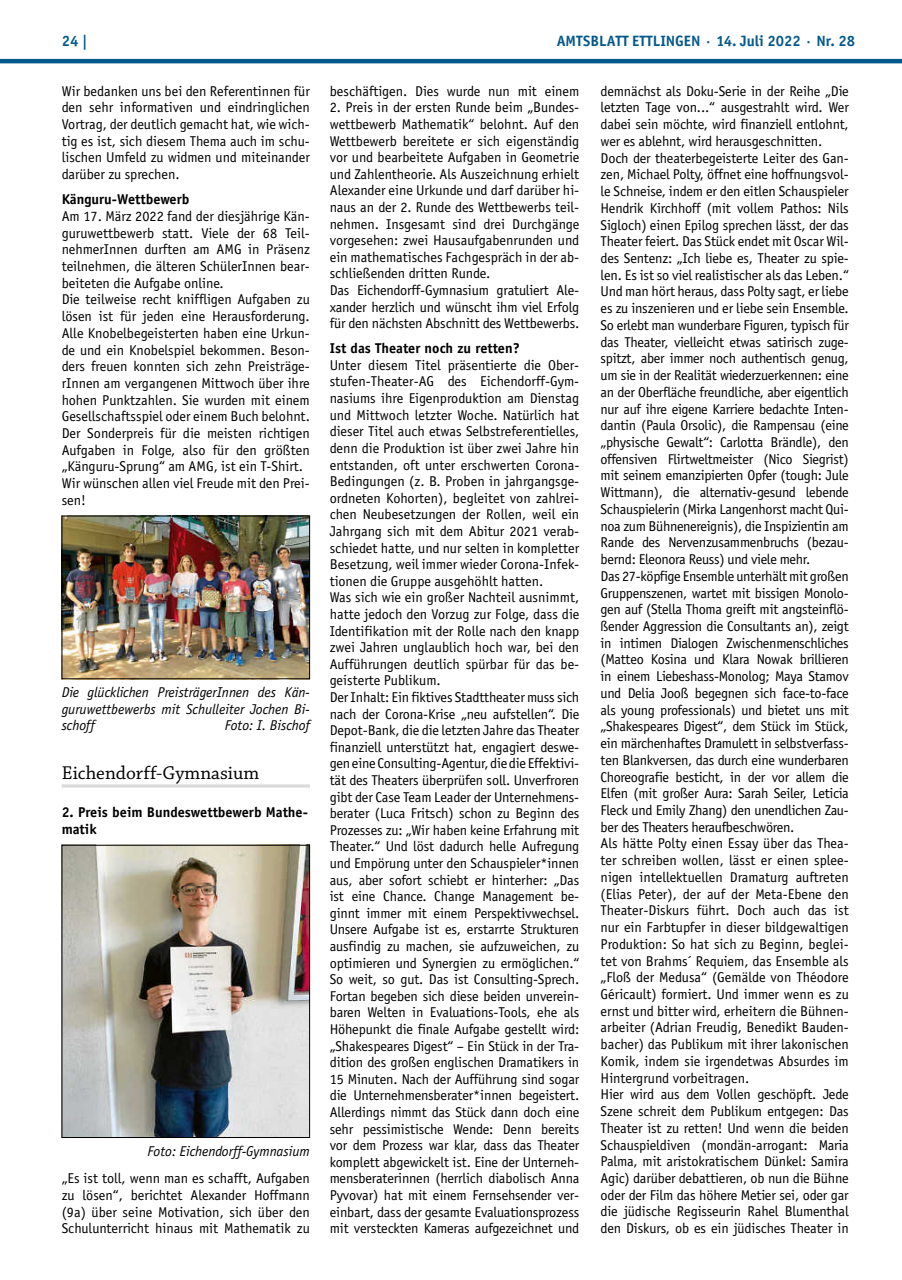
<style>
.page{position:relative;width:902px;height:1280px;background:#fff}
.page>*{position:absolute;margin:0;border:0;box-sizing:border-box;transform-origin:0 0}
.t1{font:19.5px "Chaparral Pro";color:#000}
.t2{font:700 15px "Officina Sans";color:#04598c}
.t3{font:14.25px/16.6px "Officina Sans";letter-spacing:-.01em;color:#000}
.t4{font:italic 14.25px/16.6px "Officina Sans";color:#000;text-align:justify}
.t5{font:700 14.25px/16.6px "Officina Sans";color:#000}
</style>
<div class="page">
<hr style="left:0;top:59px;width:901px;height:4px;background:#04598c">
<hr style="left:62px;top:784px;width:248px;height:3px;background:#dadad9">
<img style="left:64px;top:518px;width:244px;height:159px">
<div style="left:62px;top:516px;width:248px;height:163px;border:1px solid #000"></div>
<img style="left:64px;top:847px;width:244px;height:289px">
<div style="left:62px;top:845px;width:248px;height:293px;border:1px solid #000"></div>
<p class="t2" style="left:62px;top:32px;width:28px">24 |</p>
<p class="t2" style="left:556px;top:32px;width:300px">AMTSBLATT ETTLINGEN · 14. Juli 2022 · Nr. 28</p>
<p class="t3" style="left:62px;top:83px;width:250px;text-align:justify">Wir bedanken uns bei den Referentinnen für den sehr informativen und eindringlichen Vortrag, der deutlich gemacht hat, wie wich&shy;tig es ist, sich diesem Thema auch im schu&shy;lischen Umfeld zu widmen und miteinander darüber zu sprechen.</p>
<p class="t5" style="left:62px;top:191px;width:129px">Känguru-Wettbewerb</p>
<p class="t3" style="left:62px;top:208px;width:250px">Am 17. März 2022 fand der diesjährige Kän&shy;guruwettbewerb statt. Viele der 68 Teil&shy;nehmerInnen durften am AMG in Präsenz teilnehmen, die älteren SchülerInnen bear&shy;beiteten die Aufgabe online.<br>Die teilweise recht kniffligen Aufgaben zu lösen ist für jeden eine Herausforderung.<br>Alle Knobelbegeisterten haben eine Urkun&shy;de und ein Knobelspiel bekommen. Beson&shy;ders freuen konnten sich zehn Preisträge&shy;rInnen am vergangenen Mittwoch über ihre hohen Punktzahlen. Sie wurden mit einem Gesellschaftsspiel oder einem Buch belohnt.<br>Der Sonderpreis für die meisten richtigen Aufgaben in Folge, also für den größten „Känguru-Sprung“ am AMG, ist ein T-Shirt.<br>Wir wünschen allen viel Freude mit den Prei&shy;sen!</p>
<p class="t3" style="left:330px;top:83px;width:251px">beschäftigen. Dies wurde nun mit einem</p>
<p class="t3" style="left:330px;top:99px;width:251px">2. Preis in der ersten Runde beim „Bundes&shy;wettbewerb Mathematik“ belohnt. Auf den Wettbewerb bereitete er sich eigenständig vor und bearbeitete Aufgaben in Geometrie und Zahlentheorie. Als Auszeichnung erhielt Alexander eine Urkunde und darf darüber hi&shy;naus an der 2. Runde des Wettbewerbs teil&shy;nehmen. Insgesamt sind drei Durchgänge vorgesehen: zwei Hausaufgabenrunden und ein mathematisches Fachgespräch in der ab&shy;schließenden dritten Runde.<br>Das Eichendorff-Gymnasium gratuliert Ale&shy;xander herzlich und wünscht ihm viel Erfolg für den nächsten Abschnitt des Wettbewerbs.</p>
<p class="t5" style="left:330px;top:340px;width:191px">Ist das Theater noch zu retten?</p>
<p class="t3" style="left:330px;top:357px;width:251px">Unter diesem Titel präsentierte die Ober&shy;stufen-Theater-AG des Eichendorff-Gym&shy;nasiums ihre Eigenproduktion am Dienstag und Mittwoch letzter Woche. Natürlich hat dieser Titel auch etwas Selbstreferentielles, denn die Produktion ist über zwei Jahre hin entstanden, oft unter erschwerten Corona-Bedingungen (z. B. Proben in jahrgangsge&shy;ordneten Kohorten), begleitet von zahlrei&shy;chen Neubesetzungen der Rollen, weil ein Jahrgang sich mit dem Abitur 2021 verab&shy;schiedet hatte, und nur selten in kompletter Besetzung, weil immer wieder Corona-Infek&shy;tionen die Gruppe ausgehöhlt hatten.<br>Was sich wie ein großer Nachteil ausnimmt, hatte jedoch den Vorzug zur Folge, dass die Identifikation mit der Rolle nach den knapp zwei Jahren unglaublich hoch war, bei den Aufführungen deutlich spürbar für das be&shy;geisterte Publikum.<br>Der Inhalt: Ein fiktives Stadttheater muss sich nach der Corona-Krise „neu aufstellen“. Die Depot-Bank, die die letzten Jahre das Theater finanziell unterstützt hat, engagiert deswe&shy;gen eine Consulting-Agentur, die die Effektivi&shy;tät des Theaters überprüfen soll. Unverfroren gibt der Case Team Leader der Unternehmens&shy;berater (Luca Fritsch) schon zu Beginn des Prozesses zu: „Wir haben keine Erfahrung mit Theater.“ Und löst dadurch helle Aufregung und Empörung unter den Schauspieler*innen aus, aber sofort schiebt er hinterher: „Das ist eine Chance. Change Management be&shy;ginnt immer mit einem Perspektivwechsel.<br>Unsere Aufgabe ist es, erstarrte Strukturen ausfindig zu machen, sie aufzuweichen, zu optimieren und Synergien zu ermöglichen.“ So weit, so gut. Das ist Consulting-Sprech.<br>Fortan begeben sich diese beiden unverein&shy;baren Welten in Evaluations-Tools, ehe als Höhepunkt die finale Aufgabe gestellt wird: „Shakespeares Digest“ – Ein Stück in der Tra&shy;dition des großen englischen Dramatikers in 15 Minuten. Nach der Aufführung sind sogar die Unternehmensberater*innen begeistert.<br>Allerdings nimmt das Stück dann doch eine sehr pessimistische Wende: Denn bereits vor dem Prozess war klar, dass das Theater komplett abgewickelt ist. Eine der Unterneh&shy;mensberaterinnen (herrlich diabolisch Anna Pyvovar) hat mit einem Fernsehsender ver&shy;einbart, dass der gesamte Evaluationsprozess mit versteckten Kameras aufgezeichnet und</p>
<p class="t3" style="left:600px;top:83px;width:250px">demnächst als Doku-Serie in der Reihe „Die letzten Tage von...“ ausgestrahlt wird. Wer dabei sein möchte, wird finanziell entlohnt, wer es ablehnt, wird herausgeschnitten.<br>Doch der theaterbegeisterte Leiter des Gan&shy;zen, Michael Polty, öffnet eine hoffnungsvol&shy;le Schneise, indem er den eitlen Schauspieler Hendrik Kirchhoff (mit vollem Pathos: Nils Sigloch) einen Epilog sprechen lässt, der das Theater feiert. Das Stück endet mit Oscar Wil&shy;des Sentenz: „Ich liebe es, Theater zu spie&shy;len. Es ist so viel realistischer als das Leben.“ Und man hört heraus, dass Polty sagt, er liebe es zu inszenieren und er liebe sein Ensemble.<br>So erlebt man wunderbare Figuren, typisch für das Theater, vielleicht etwas satirisch zuge&shy;spitzt, aber immer noch authentisch genug, um sie in der Realität wiederzuerkennen: eine an der Oberfläche freundliche, aber eigentlich nur auf ihre eigene Karriere bedachte Inten&shy;dantin (Paula Orsolic), die Rampensau (eine „physische Gewalt“: Carlotta Brändle), den offensiven Flirtweltmeister (Nico Siegrist) mit seinem emanzipierten Opfer (tough: Jule Wittmann), die alternativ-gesund lebende Schauspielerin (Mirka Langenhorst macht Qui&shy;noa zum Bühnenereignis), die Inspizientin am Rande des Nervenzusammenbruchs (bezau&shy;bernd: Eleonora Reuss) und viele mehr.<br>Das 27-köpfige Ensemble unterhält mit großen Gruppenszenen, wartet mit bissigen Monolo&shy;gen auf (Stella Thoma greift mit angsteinflö&shy;ßender Aggression die Consultants an), zeigt in intimen Dialogen Zwischenmenschliches (Matteo Kosina und Klara Nowak brillieren in einem Liebeshass-Monolog; Maya Stamov und Delia Jooß begegnen sich face-to-face als young professionals) und bietet uns mit „Shakespeares Digest“, dem Stück im Stück, ein märchenhaftes Dramulett in selbstverfass&shy;ten Blankversen, das durch eine wunderbaren Choreografie besticht, in der vor allem die Elfen (mit großer Aura: Sarah Seiler, Leticia Fleck und Emily Zhang) den unendlichen Zau&shy;ber des Theaters heraufbeschwören.<br>Als hätte Polty einen Essay über das Thea&shy;ter schreiben wollen, lässt er einen splee&shy;nigen intellektuellen Dramaturg auftreten (Elias Peter), der auf der Meta-Ebene den Theater-Diskurs führt. Doch auch das ist nur ein Farbtupfer in dieser bildgewaltigen Produktion: So hat sich zu Beginn, beglei&shy;tet von Brahms´ Requiem, das Ensemble als „Floß der Medusa“ (Gemälde von Théodore Géricault) formiert. Und immer wenn es zu ernst und bitter wird, erheitern die Bühnen&shy;arbeiter (Adrian Freudig, Benedikt Bauden&shy;bacher) das Publikum mit ihrer lakonischen Komik, indem sie irgendetwas Absurdes im Hintergrund vorbeitragen.<br>Hier wird aus dem Vollen geschöpft. Jede Szene schreit dem Publikum entgegen: Das Theater ist zu retten! Und wenn die beiden Schauspieldiven (mondän-arrogant: Maria Palma, mit aristokratischem Dünkel: Samira Agic) darüber debattieren, ob nun die Bühne oder der Film das höhere Metier sei, oder gar die jüdische Regisseurin Rahel Blumenthal den Diskurs, ob es ein jüdisches Theater in</p>
<p class="t4" style="left:62px;top:684px;width:250px">Die glücklichen PreisträgerInnen des Kän&shy;guruwettbewerbs mit Schulleiter Jochen Bi&shy;schoff</p>
<p class="t4" style="left:225px;top:717px;width:87px">Foto: I. Bischof</p>
<h1 class="t1" style="left:62px;top:762px;width:199px">Eichendorff-Gymnasium</h1>
<p class="t5" style="left:62px;top:804px;width:248px">2. Preis beim Bundeswettbewerb Mathe&shy;matik</p>
<p class="t4" style="left:147px;top:1143px;width:164px">Foto: Eichendorff-Gymnasium</p>
<p class="t3" style="left:62px;top:1170px;width:250px;text-align:justify">„Es ist toll, wenn man es schafft, Aufgaben zu lösen“, berichtet Alexander Hoffmann (9a) über seine Motivation, sich über den Schulunterricht hinaus mit Mathematik zu</p>
</div>
